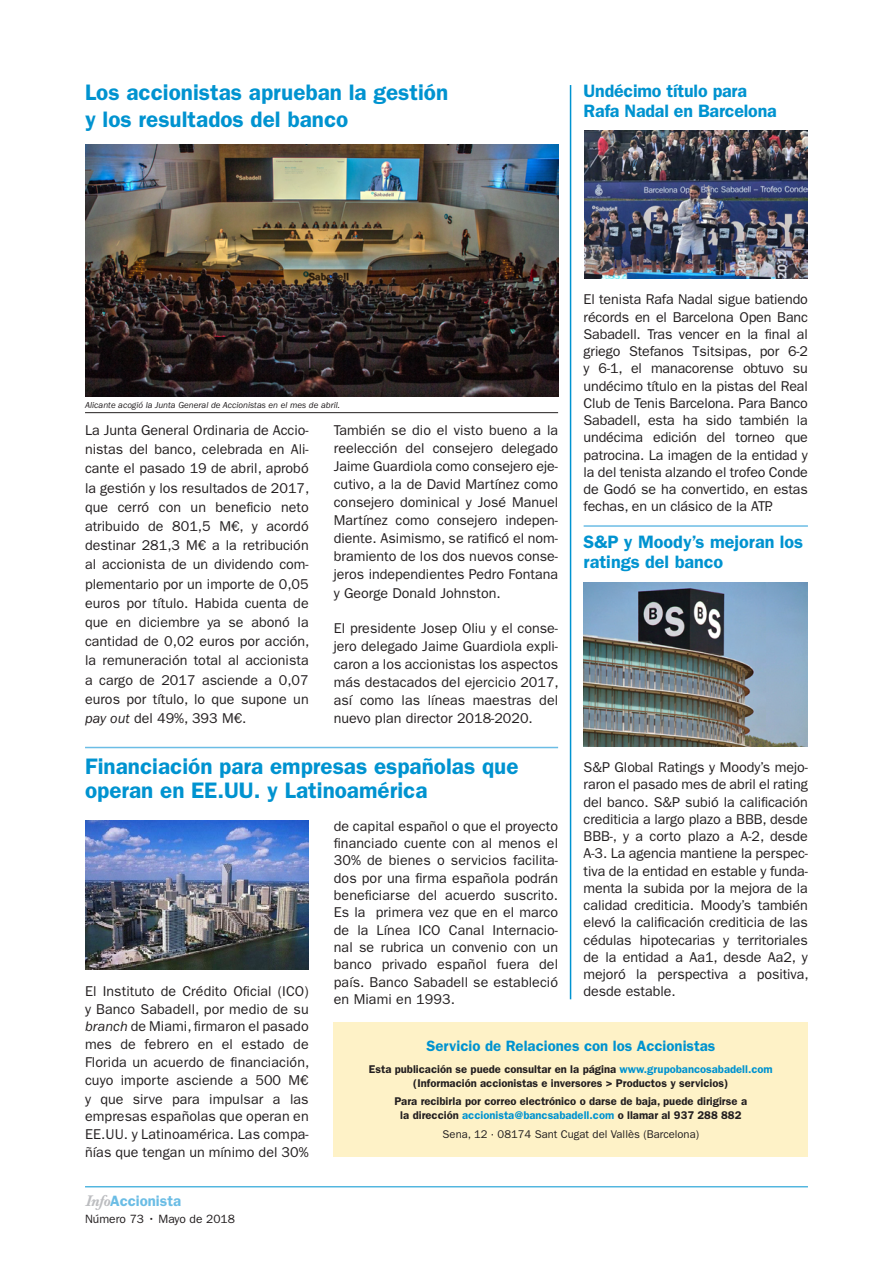
<style>
.page{position:relative;width:893px;height:1263px;background:#fff}
.page>*{position:absolute;margin:0;border:0;box-sizing:border-box;transform-origin:0 0}
.t1{font:600 22.5px/24px "ITC Franklin Gothic Std";color:#0093d0}
.t2{font:600 18px/19.5px "ITC Franklin Gothic Std";letter-spacing:-.01em;color:#0093d0}
.t3{font:600 15px "ITC Franklin Gothic Std";color:#0093d0}
.t4{font:600 15px "ITC Franklin Gothic Std";color:#6bbde5}
.t5{font:14.25px/17.2px "ITC Franklin Gothic Std";color:#231f20;text-align:justify}
.t6{font:12px "ITC Franklin Gothic Std";color:#231f20}
.t7{font:600 11.25px/13.5px "ITC Franklin Gothic Std";color:#231f20;text-align:center}
.t8{font:11.25px "ITC Franklin Gothic Std";color:#231f20}
.t9{font:italic 9px "ITC Franklin Gothic Std";color:#231f20}
.s1{font-style:italic}
.s2{color:#0093d0}
.s3{font-family:"Baskerville Book Med";font-weight:400;font-style:italic;color:#bcbdc0}
</style>
<div class="page">
<hr style="left:85px;top:1186px;width:723px;height:1px;background:#0093d0">
<hr style="left:85px;top:747px;width:473px;height:1px;background:#6bbde5">
<hr style="left:584px;top:525px;width:224px;height:2px;background:#6bbde5">
<img style="left:584px;top:131px;width:224px;height:148px">
<img style="left:584px;top:583px;width:224px;height:163px">
<div style="left:334px;top:1022px;width:474px;height:135px;background:#fef2c7"></div>
<img style="left:85px;top:145px;width:473px;height:251px">
<hr style="left:570px;top:85px;width:1px;height:914px;background:#0093d0">
<hr style="left:85px;top:412px;width:473px;height:1px;background:#231f20">
<img style="left:85px;top:821px;width:224px;height:148px">
<h1 class="t1" style="left:85px;top:81px;width:365px;line-height:27px">Los accionistas aprueban la gestión y los resultados del banco</h1>
<p class="t2" style="left:584px;top:83px;width:195px">Undécimo título para<br>Rafa Nadal en Barcelona</p>
<p class="t9" style="left:85px;top:402px;width:257px">Alicante acogió la Junta General de Accionistas en el mes de abril.</p>
<p class="t5" style="left:334px;top:422px;width:226px;line-height:18px">También se dio el visto bueno a la reelección del consejero delegado Jaime Guardiola como consejero eje&shy;cutivo, a la de David Martínez como consejero dominical y José Manuel Martínez como consejero indepen&shy;diente. Asimismo, se ratificó el nom&shy;bramiento de los dos nuevos conse&shy;jeros independientes Pedro Fontana y George Donald Johnston.</p>
<p class="t5" style="left:334px;top:620px;width:227px;line-height:18px">El presidente Josep Oliu y el conse&shy;jero delegado Jaime Guardiola expli&shy;caron a los accionistas los aspectos más destacados del ejercicio 2017, así como las líneas maestras del nuevo plan director 2018-2020.</p>
<p class="t5" style="left:85px;top:422px;width:226px;line-height:19.2px">La Junta General Ordinaria de Accio&shy;nistas del banco, celebrada en Ali&shy;cante el pasado 19 de abril, aprobó la gestión y los resultados de 2017, que cerró con un beneficio neto atribuido de 801,5 M€, y acordó destinar 281,3 M€ a la retribución al accionista de un dividendo com&shy;plementario por un importe de 0,05 euros por título. Habida cuenta de que en diciembre ya se abonó la cantidad de 0,02 euros por acción, la remuneración total al accionista a cargo de 2017 asciende a 0,07 euros por título, lo que supone un <span class="s1">pay out</span> del 49%, 393 M€.</p>
<p class="t5" style="left:584px;top:292px;width:226px">El tenista Rafa Nadal sigue batiendo récords en el Barcelona Open Banc Sabadell. Tras vencer en la final al griego Stefanos Tsitsipas, por 6-2 y 6-1, el manacorense obtuvo su undécimo título en la pistas del Real Club de Tenis Barcelona. Para Banco Sabadell, esta ha sido también la undécima edición del torneo que patrocina. La imagen de la entidad y la del tenista alzando el trofeo Conde de Godó se ha convertido, en estas fechas, en un clásico de la ATP.</p>
<p class="t2" style="left:584px;top:533px;width:221px">S&amp;P y Moody’s mejoran los ratings del banco</p>
<h1 class="t1" style="left:85px;top:756px;width:435px">Financiación para empresas españolas que operan en EE.UU. y Latinoamérica</h1>
<p class="t5" style="left:584px;top:760px;width:227px">S&amp;P Global Ratings y Moody’s mejo&shy;raron el pasado mes de abril el rating del banco. S&amp;P subió la calificación crediticia a largo plazo a BBB, desde BBB-, y a corto plazo a A-2, desde A-3. La agencia mantiene la perspec&shy;tiva de la entidad en estable y funda&shy;menta la subida por la mejora de la calidad crediticia. Moody’s también elevó la calificación crediticia de las cédulas hipotecarias y territo riales de la entidad a Aa1, desde Aa2, y mejoró la perspectiva a positiva, desde estable.</p>
<p class="t5" style="left:334px;top:818px;width:226px">de capital español o que el proyecto financiado cuente con al menos el 30% de bienes o servicios facilita&shy;dos por una firma española podrán beneficiarse del acuerdo suscrito.<br>Es la primera vez que en el marco de la Línea ICO Canal Internacio&shy;nal se rubrica un convenio con un banco privado español fuera del país. Banco Sabadell se estableció en Miami en 1993.</p>
<p class="t5" style="left:85px;top:983px;width:226px;line-height:17.9px">El Instituto de Crédito Oficial (ICO) y Banco Sabadell, por medio de su <span class="s1">branch</span> de Miami, firmaron el pasado mes de febrero en el estado de Florida un acuerdo de finan ciación, cuyo importe asciende a 500 M€ y que sirve para impulsar a las empresas españolas que operan en EE.UU. y Latino américa. Las compa&shy;ñías que tengan un mínimo del 30%</p>
<p class="t3" style="left:426px;top:1041px;width:291px">Servicio de Relaciones con los Accionistas</p>
<p class="t7" style="left:369px;top:1064px;width:405px">Esta publicación se puede consultar en la página <span class="s2">www.grupobancosabadell.com </span>(Información accionistas e inversores &gt; Productos y servicios)</p>
<p class="t7" style="left:395px;top:1096px;width:354px">Para recibirla por correo electrónico o darse de baja, puede dirigirse a la dirección <span class="s2">accionista@bancsabadell.com</span> o llamar al 937 288 882</p>
<p class="t8" style="left:443px;top:1129px;width:258px">Sena, 12 · 08174 Sant Cugat del Vallès (Barcelona)</p>
<p class="t4" style="left:85px;top:1195px;width:98px"><span class="s3">Info</span>Accionista</p>
<p class="t6" style="left:85px;top:1214px;width:151px">Número 73 • Mayo de 2018</p>
</div>
